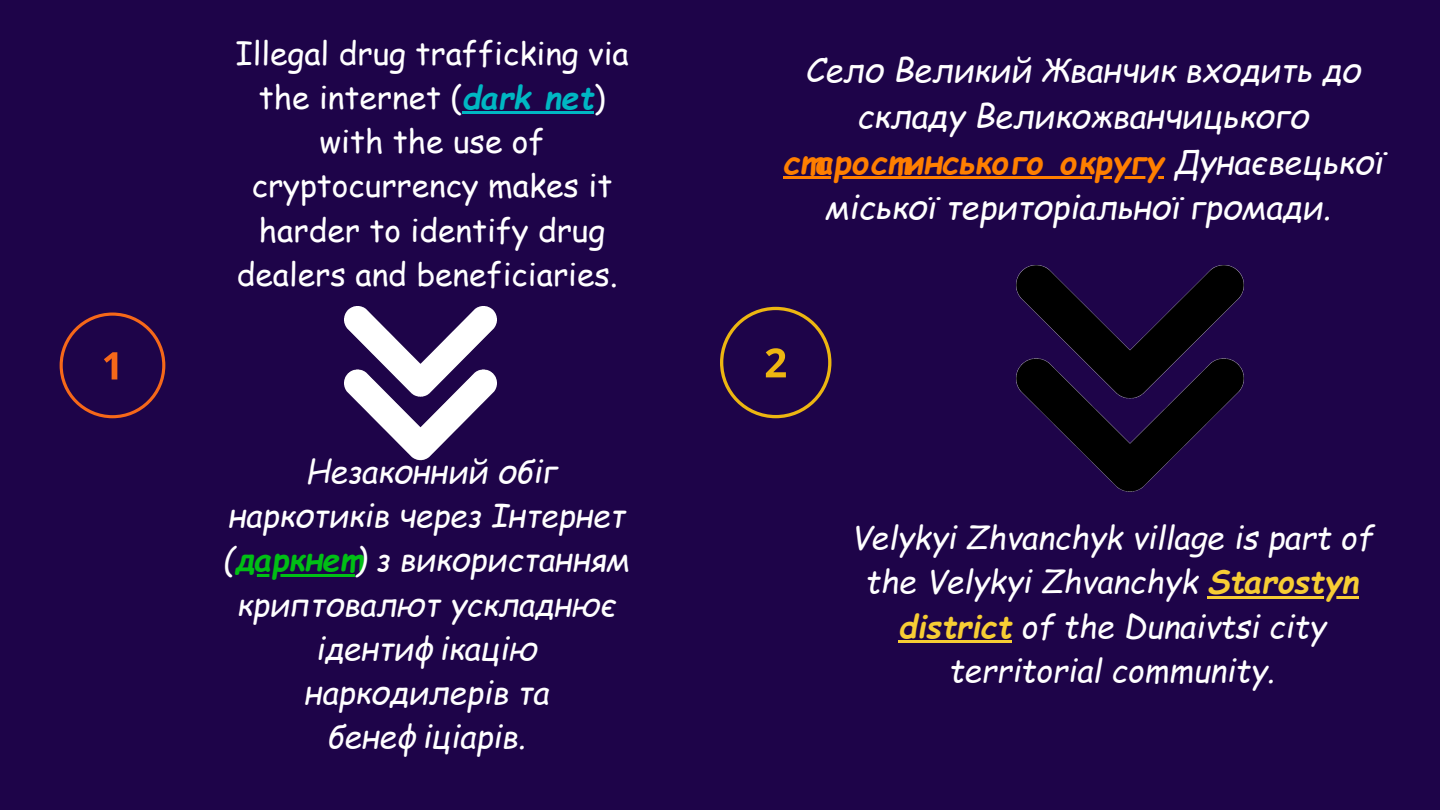
<style>
.page{position:relative;width:1440px;height:810px;background:#1e0449}
.page>*{position:absolute;margin:0;border:0;box-sizing:border-box;transform-origin:0 0}
.t1{font:italic 32.7px/45.8px "Comic Sans MS";color:#fff;text-align:center}
.t2{font:italic 31.7px/44.2px "Comic Sans MS";color:#fff;text-align:center}
.t3{font:31.7px/44.2px "Comic Sans MS";color:#fff;text-align:center}
.s1{font-weight:700;font-style:italic;color:#00b7c3}
.s2{font-weight:700;color:#00bf15}
.s3{font-weight:700;color:#ff7f00}
.s4{font-weight:700;color:#f7cd34}
</style>
<div class="page">
<svg style="left:60px;top:313px;width:105px;height:105px"></svg>
<svg style="left:720px;top:307px;width:111px;height:111px"></svg>
<img style="left:344px;top:307px;width:152px;height:154px">
<img style="left:1017px;top:266px;width:226px;height:226px">
<hr style="left:462px;top:111px;width:132px;height:3px;background:#00b7c3">
<hr style="left:235px;top:574px;width:120px;height:3px;background:#00bf15">
<hr style="left:783px;top:176px;width:381px;height:3px;background:#ff7f00">
<hr style="left:1207px;top:596px;width:151px;height:3px;background:#f7cd34">
<hr style="left:898px;top:640px;width:114px;height:3px;background:#f7cd34">
<p class="t3" style="left:235px;top:30px;width:395px">Illegal drug trafficking via the internet (<span class="s1">dark net</span>) with the use of cryptocurrency makes it harder to identify drug dealers and beneficiaries.</p>
<p class="t2" style="left:224px;top:448px;width:407px">Незаконний обіг наркотиків через Інтернет (<span class="s2">даркнет</span>) з використанням криптовалют ускладнює ідентифікацію наркодилерів та бенефіціарів.</p>
<p class="t1" style="left:783px;top:46px;width:601px">Село Великий Жванчик входить до складу Великожванчицького <span class="s3">старостинського округу</span> Дунаєвецької міської територіальної громади.</p>
<p class="t2" style="left:851px;top:514px;width:524px">Velykyi Zhvanchyk village is part of the Velykyi Zhvanchyk <span class="s4">Starostyn district</span> of the Dunaivtsi city territorial community.</p>
</div>
